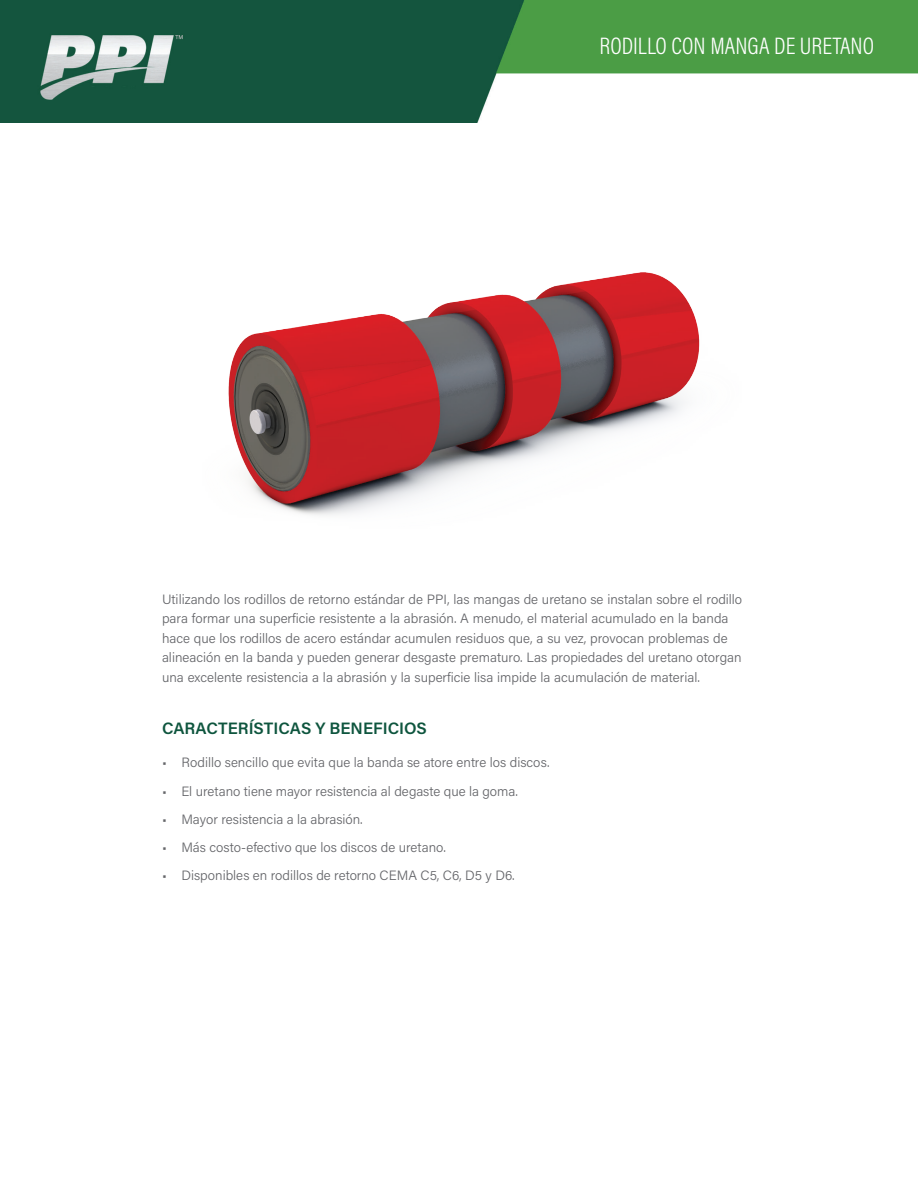
<style>
.page{position:relative;width:918px;height:1188px;background:#fff}
.page>*{position:absolute;margin:0;border:0;box-sizing:border-box;transform-origin:0 0}
.t1{font:300 24px "Acumin Pro Cond";color:#fff}
.t2{font:600 16.5px "Acumin Pro";color:#0e553e}
.t3{font:300 13.5px/19.5px "Acumin Pro";color:#646569}
</style>
<div class="page">
<img style="left:0;top:0;width:918px;height:123px">
<img style="left:228px;top:272px;width:472px;height:243px">
<h1 class="t1" style="left:600px;top:31px;width:276px">RODILLO CON MANGA DE URETANO</h1>
<p class="t3" style="left:162px;top:589px;width:582px">Utilizando los rodillos de retorno estándar de PPI, las mangas de uretano se instalan sobre el rodillo para formar una superficie resistente a la abrasión. A menudo, el material acumulado en la banda hace que los rodillos de acero estándar acumulen residuos que, a su vez, provocan problemas de alineación en la banda y pueden generar desgaste prematuro. Las propiedades del uretano otorgan una excelente resistencia a la abrasión y la superficie lisa impide la acumulación de material.</p>
<p class="t2" style="left:162px;top:717px;width:266px">CARACTERÍSTICAS Y BENEFICIOS</p>
<p class="t3" style="left:162px;top:752px;width:389px">• Rodillo sencillo que evita que la banda se atore entre los discos.</p>
<p class="t3" style="left:162px;top:781px;width:357px">• El uretano tiene mayor resistencia al degaste que la goma.</p>
<p class="t3" style="left:162px;top:809px;width:202px">• Mayor resistencia a la abrasión.</p>
<p class="t3" style="left:162px;top:837px;width:285px">• Más costo-efectivo que los discos de uretano.</p>
<p class="t3" style="left:162px;top:865px;width:354px">• Disponibles en rodillos de retorno CEMA C5, C6, D5 y D6.</p>
</div>
